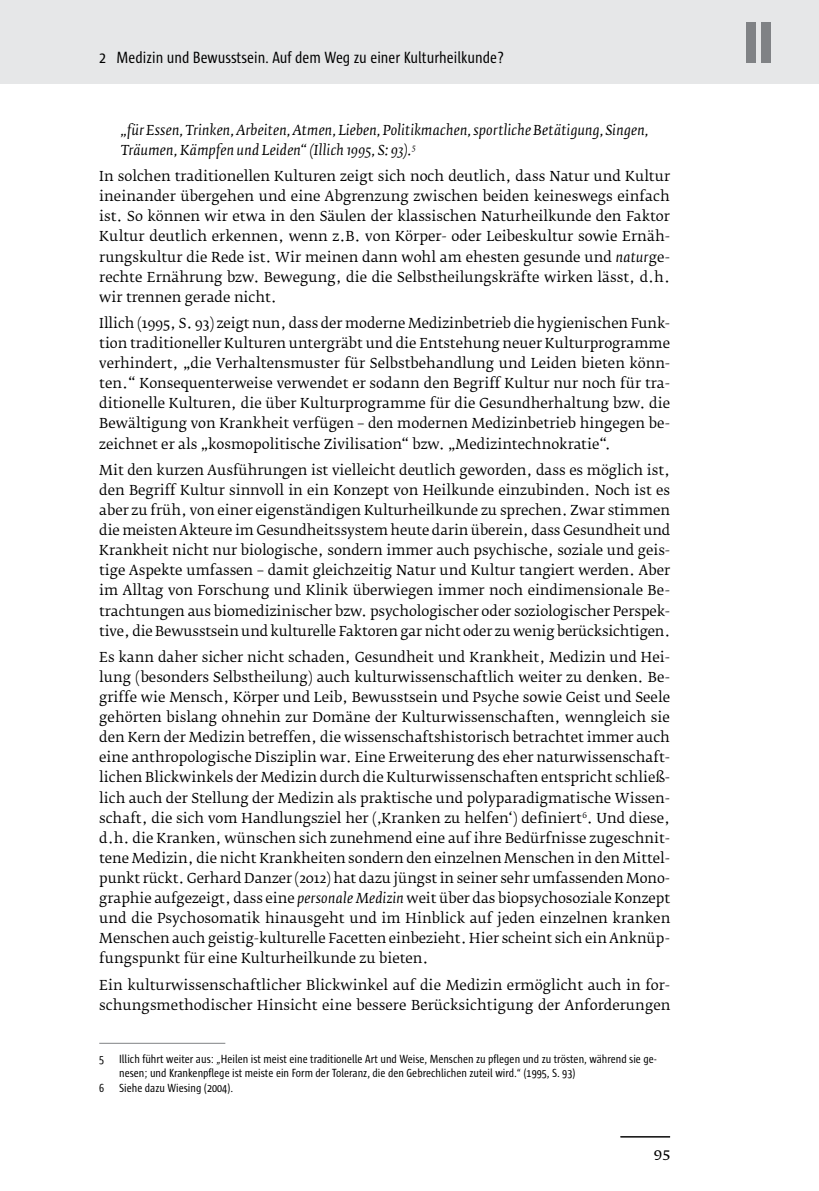
<style>
.page{position:relative;width:819px;height:1191px;background:#fff}
.page>*{position:absolute;margin:0;border:0;box-sizing:border-box;transform-origin:0 0}
.t1{font:800 59.5px "Sun Cd";color:#808285}
.t2{font:16.62px "Sun Cd";color:#000}
.t3{font:15.75px "Fedra Serif B Pro";color:#000}
.t4{font:13.65px/20.1px "Fedra Serif B Pro";color:#000;text-align:justify}
.t5{font:italic 13.65px/20.1px "Fedra Serif B Pro";letter-spacing:.025em;color:#000}
.t6{font:12.08px "Sun Cd";color:#000}
.s1{font-style:italic}
</style>
<div class="page">
<div style="left:0;top:0;width:819px;height:84px;background:#e6e7e8"></div>
<hr style="left:620px;top:1136px;width:50px;height:1px;background:#000">
<hr style="left:99px;top:1042px;width:126px;height:1px;background:#808285">
<p class="t2" style="left:99px;top:49px;width:406px">2 Medizin und Bewusstsein. Auf dem Weg zu einer Kulturheilkunde?</p>
<p class="t5" style="left:121px;top:120px;width:529px">„für Essen, Trinken, Arbeiten, Atmen, Lieben, Politikmachen, sportliche Betätigung, Singen,<br>Träumen, Kämpfen und Leiden“ (Illich 1995, S: 93). <sup>5</sup></p>
<p class="t4" style="left:99px;top:166px;width:572px">In solchen traditionellen Kulturen zeigt sich noch deutlich, dass Natur und Kultur ineinander übergehen und eine Abgrenzung zwischen beiden keineswegs einfach ist. So können wir etwa in den Säulen der klassischen Naturheilkunde den Faktor Kultur deutlich erkennen, wenn z.B. von Körper- oder Leibeskultur sowie Ernäh&shy;rungskultur die Rede ist. Wir meinen dann wohl am ehesten gesunde und <span class="s1">natur</span>ge&shy;rechte Ernährung bzw. Bewegung, die die Selbstheilungskräfte wirken lässt, d.h. wir trennen gerade nicht.</p>
<p class="t4" style="left:99px;top:313px;width:572px">Illich (1995, S. 93) zeigt nun, dass der moderne Medizinbetrieb die hygienischen Funk&shy;tion traditioneller Kulturen untergräbt und die Entstehung neuer Kulturprogramme verhindert, „die Verhaltensmuster für Selbstbehandlung und Leiden bieten könn&shy;ten.“ Konsequenterweise verwendet er sodann den Begriff Kultur nur noch für tra&shy;ditionelle Kulturen, die über Kulturprogramme für die Gesundherhaltung bzw. die Bewältigung von Krankheit verfügen – den modernen Medizinbetrieb hingegen be&shy;zeichnet er als „kosmopolitische Zivilisation“ bzw. „Medizintechnokratie“.</p>
<p class="t4" style="left:99px;top:460px;width:572px">Mit den kurzen Ausführungen ist vielleicht deutlich geworden, dass es möglich ist, den Begriff Kultur sinnvoll in ein Konzept von Heilkunde einzubinden. Noch ist es aber zu früh, von einer eigenständigen Kulturheilkunde zu sprechen. Zwar stimmen die meisten Akteure im Gesundheitssystem heute darin überein, dass Gesundheit und Krankheit nicht nur biologische, sondern immer auch psychische, soziale und geis&shy;tige Aspekte umfassen – damit gleichzeitig Natur und Kultur tangiert werden. Aber im Alltag von Forschung und Klinik überwiegen immer noch eindimensionale Be&shy;trachtungen aus biomedizinischer bzw. psychologischer oder soziologischer Perspek&shy;tive, die Bewusstsein und kulturelle Faktoren gar nicht oder zu wenig berücksichtigen.</p>
<p class="t4" style="left:99px;top:647px;width:572px">Es kann daher sicher nicht schaden, Gesundheit und Krankheit, Medizin und Hei&shy;lung (besonders Selbstheilung) auch kulturwissenschaftlich weiter zu denken. Be&shy;griffe wie Mensch, Körper und Leib, Bewusstsein und Psyche sowie Geist und Seele gehörten bislang ohnehin zur Domäne der Kulturwissenschaften, wenngleich sie den Kern der Medizin betreffen, die wissenschaftshistorisch betrachtet immer auch eine anthropologische Disziplin war. Eine Erweiterung des eher naturwissenschaft&shy;lichen Blickwinkels der Medizin durch die Kulturwissenschaften entspricht schließ&shy;lich auch der Stellung der Medizin als praktische und polyparadigmatische Wissen&shy;schaft, die sich vom Handlungsziel her (‚Kranken zu helfen‘) definiert <sup>6</sup>. Und diese, d.h. die Kranken, wünschen sich zunehmend eine auf ihre Bedürfnisse zugeschnit&shy;tene Medizin, die nicht Krankheiten sondern den einzelnen Menschen in den Mittel&shy;punkt rückt. Gerhard Danzer (2012) hat dazu jüngst in seiner sehr umfassenden Mono&shy;graphie aufgezeigt, dass eine <span class="s1">personale Medizin</span> weit über das biopsychosoziale Konzept und die Psychosomatik hinausgeht und im Hinblick auf jeden einzelnen kranken Menschen auch geistig-kulturelle Facetten einbezieht. Hier scheint sich ein Anknüp&shy;fungspunkt für eine Kulturheilkunde zu bieten.</p>
<p class="t4" style="left:99px;top:974px;width:572px">Ein kulturwissenschaftlicher Blickwinkel auf die Medizin ermöglicht auch in for&shy;schungsmethodischer Hinsicht eine bessere Berücksichtigung der Anforderungen</p>
<p class="t6" style="left:99px;top:1052px;width:558px">5 Illich führt weiter aus: „Heilen ist meist eine traditionelle Art und Weise, Menschen zu pflegen und zu trösten, während sie ge-</p>
<p class="t6" style="left:119px;top:1066px;width:458px">nesen; und Krankenpflege ist meiste ein Form der Toleranz, die den Gebrechlichen zuteil wird.“ (1995, S. 93)</p>
<p class="t6" style="left:99px;top:1081px;width:135px">6 Siehe dazu Wiesing (2004).</p>
<p class="t3" style="left:653px;top:1144px;width:18px">95</p>
<h1 class="t1" style="left:743px;top:12px;width:32px">II</h1>
</div>
